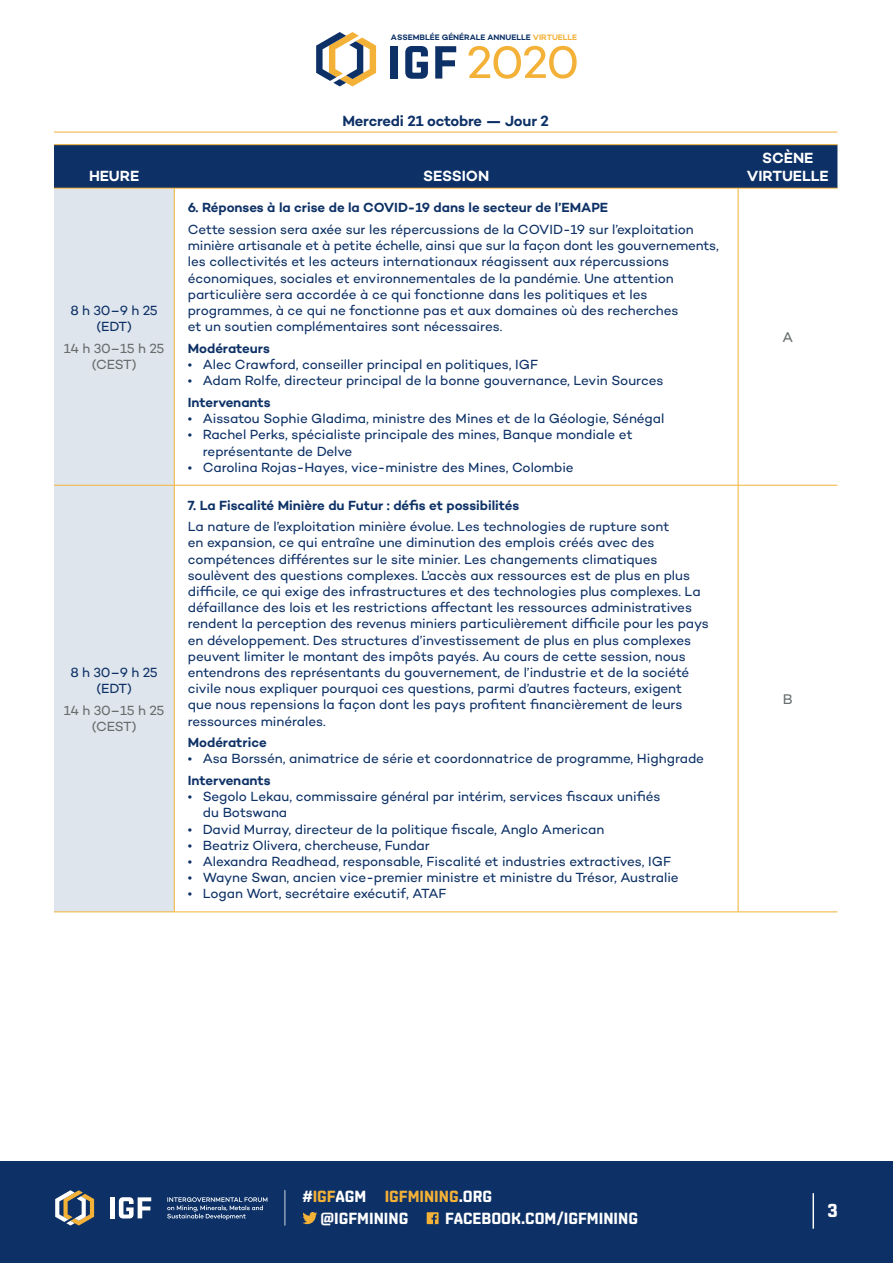
<style>
.page{position:relative;width:893px;height:1263px;background:#fff}
.page>*{position:absolute;margin:0;border:0;box-sizing:border-box;transform-origin:0 0}
.t1{font:700 18.75px "Shentox";color:#fff}
.t2{font:700 16.2px/21.8px "Shentox";color:#fff}
.t3{font:600 15px/18px "Campton";color:#fff;text-align:center}
.t4{font:600 15px "Campton";letter-spacing:-.02em;color:#0d3166}
.t5{font:14.25px "Campton";color:#676c6c}
.t6{font:13.5px/16.2px "Campton";letter-spacing:-.005em;color:#0d3166}
.t7{font:600 13.5px "Campton";letter-spacing:-.005em;color:#0d3166}
.t8{font:13.5px/16.2px "Campton";letter-spacing:-.02em;color:#676c6c;text-align:center}
.t9{font:600 8.1px "Campton";color:#0d3166}
.s1{color:#f4b137}
.s2{color:#f3b138}
.s3{color:#f3b137}
</style>
<div class="page">
<div style="left:0;top:1161px;width:893px;height:102px;background:#0d3166"></div>
<hr style="left:812px;top:1193px;width:2px;height:36px;background:#fff">
<div style="left:427px;top:1212px;width:12px;height:12px;background:#f3b138"></div>
<svg style="left:431px;top:1214px;width:6px;height:10px"></svg>
<div style="left:110px;top:1197px;width:5px;height:21px;background:#fff"></div>
<svg style="left:119px;top:1197px;width:32px;height:21px"></svg>
<svg style="left:55px;top:1190px;width:39px;height:35px"></svg>
<svg style="left:167px;top:1197px;width:100px;height:23px"></svg>
<hr style="left:284px;top:1190px;width:1px;height:35px;background:#fff">
<svg style="left:302px;top:1212px;width:15px;height:12px"></svg>
<svg style="left:316px;top:32px;width:60px;height:54px"></svg>
<div style="left:391px;top:46px;width:7px;height:33px;background:#0d3166"></div>
<svg style="left:405px;top:46px;width:23px;height:33px"></svg>
<svg style="left:435px;top:46px;width:21px;height:33px"></svg>
<svg style="left:468px;top:46px;width:109px;height:33px"></svg>
<div style="left:54px;top:145px;width:783px;height:43px;background:#0d3166"></div>
<div style="left:54px;top:189px;width:120px;height:723px;background:#dfe5ec"></div>
<svg style="left:175px;top:189px;width:662px;height:723px"></svg>
<hr style="left:174px;top:188px;width:1px;height:297px;background:#f3b138">
<hr style="left:738px;top:188px;width:1px;height:297px;background:#f3b138">
<hr style="left:54px;top:485px;width:120px;height:1px;background:#f3b138">
<hr style="left:174px;top:485px;width:564px;height:1px;background:#f3b138">
<hr style="left:174px;top:485px;width:1px;height:427px;background:#f3b138">
<hr style="left:738px;top:485px;width:99px;height:1px;background:#f3b138">
<hr style="left:738px;top:485px;width:1px;height:427px;background:#f3b138">
<hr style="left:54px;top:912px;width:120px;height:1px;background:#f3b138">
<hr style="left:174px;top:912px;width:564px;height:1px;background:#f3b138">
<hr style="left:738px;top:912px;width:99px;height:1px;background:#f3b138">
<hr style="left:54px;top:132px;width:120px;height:1px;background:#f3b138">
<hr style="left:174px;top:132px;width:564px;height:1px;background:#f3b138">
<hr style="left:738px;top:132px;width:99px;height:1px;background:#f3b138">
<hr style="left:54px;top:144px;width:120px;height:1px;background:#f3b138">
<hr style="left:174px;top:144px;width:564px;height:1px;background:#f3b138">
<hr style="left:738px;top:144px;width:99px;height:1px;background:#f3b138">
<hr style="left:54px;top:188px;width:120px;height:1px;background:#f3b138">
<hr style="left:174px;top:188px;width:564px;height:1px;background:#f3b138">
<hr style="left:738px;top:188px;width:99px;height:1px;background:#f3b138">
<p class="t9" style="left:391px;top:32px;width:188px">ASSEMBLÉE GÉNÉRALE ANNUELLE <span class="s1">VIRTUELLE</span></p>
<p class="t4" style="left:342px;top:111px;width:208px">Mercredi 21 octobre — Jour 2</p>
<p class="t3" style="left:89px;top:167px;width:52px">HEURE</p>
<p class="t3" style="left:423px;top:167px;width:68px">SESSION</p>
<p class="t6" style="left:70px;top:302px;width:89px;text-align:center">8 h 30–9 h 25 (EDT)</p>
<p class="t8" style="left:64px;top:340px;width:102px">14 h 30–15 h 25 (CEST)</p>
<p class="t6" style="left:70px;top:664px;width:89px;text-align:center">8 h 30–9 h 25 (EDT)</p>
<p class="t8" style="left:64px;top:702px;width:102px">14 h 30–15 h 25 (CEST)</p>
<p class="t7" style="left:188px;top:199px;width:422px">6. Réponses à la crise de la COVID-19 dans le secteur de l’EMAPE</p>
<p class="t6" style="left:188px;top:221px;width:533px">Cette session sera axée sur les répercussions de la COVID-19 sur l’exploitation minière artisanale et à petite échelle, ainsi que sur la façon dont les gouvernements, les collectivités et les acteurs internationaux réagissent aux répercussions économiques, sociales et environnementales de la pandémie. Une attention particulière sera accordée à ce qui fonctionne dans les politiques et les programmes, à ce qui ne fonctionne pas et aux domaines où des recherches<br>et un soutien complémentaires sont nécessaires.</p>
<p class="t7" style="left:188px;top:340px;width:84px">Modérateurs</p>
<p class="t6" style="left:188px;top:356px;width:352px">• Alec Crawford, conseiller principal en politiques, IGF</p>
<p class="t6" style="left:188px;top:372px;width:477px">• Adam Rolfe, directeur principal de la bonne gouvernance, Levin Sources</p>
<p class="t7" style="left:188px;top:394px;width:84px">Intervenants</p>
<p class="t6" style="left:188px;top:410px;width:478px">• Aissatou Sophie Gladima, ministre des Mines et de la Géologie, Sénégal</p>
<p class="t6" style="left:203px;top:426px;width:431px;text-indent:-15px">• Rachel Perks, spécialiste principale des mines, Banque mondiale et représentante de Delve</p>
<p class="t6" style="left:188px;top:459px;width:387px">• Carolina Rojas-Hayes, vice-ministre des Mines, Colombie</p>
<p class="t7" style="left:188px;top:496px;width:333px">7. La Fiscalité Minière du Futur : défis et possibilités</p>
<p class="t6" style="left:188px;top:518px;width:523px">La nature de l’exploitation minière évolue. Les technologies de rupture sont<br>en expansion, ce qui entraîne une diminution des emplois créés avec des compétences différentes sur le site minier. Les changements climatiques soulèvent des questions complexes. L’accès aux ressources est de plus en plus difficile, ce qui exige des infrastructures et des technologies plus complexes. La défaillance des lois et les restrictions affectant les ressources administratives rendent la perception des revenus miniers particulièrement difficile pour les pays en développement. Des structures d’investissement de plus en plus complexes peuvent limiter le montant des impôts payés. Au cours de cette session, nous entendrons des représentants du gouvernement, de l’industrie et de la société civile nous expliquer pourquoi ces questions, parmi d’autres facteurs, exigent que nous repensions la façon dont les pays profitent financièrement de leurs ressources minérales.</p>
<p class="t7" style="left:188px;top:734px;width:80px">Modératrice</p>
<p class="t6" style="left:188px;top:750px;width:518px">• Asa Borssén, animatrice de série et coordonnatrice de programme, Highgrade</p>
<p class="t7" style="left:188px;top:772px;width:84px">Intervenants</p>
<p class="t6" style="left:203px;top:788px;width:459px;text-indent:-15px">• Segolo Lekau, commissaire général par intérim, services fiscaux unifiés du Botswana</p>
<p class="t6" style="left:188px;top:820px;width:418px">• David Murray, directeur de la politique fiscale, Anglo American</p>
<p class="t6" style="left:188px;top:837px;width:244px">• Beatriz Olivera, chercheuse, Fundar</p>
<p class="t6" style="left:188px;top:853px;width:485px">• Alexandra Readhead, responsable, Fiscalité et industries extractives, IGF</p>
<p class="t6" style="left:188px;top:869px;width:492px">• Wayne Swan, ancien vice-premier ministre et ministre du Trésor, Australie</p>
<p class="t6" style="left:188px;top:885px;width:260px">• Logan Wort, secrétaire exécutif, ATAF</p>
<p class="t3" style="left:747px;top:149px;width:83px">SCÈNE<br>VIRTUELLE</p>
<p class="t5" style="left:782px;top:329px;width:12px">A</p>
<p class="t5" style="left:783px;top:690px;width:11px">B</p>
<p class="t2" style="left:321px;top:1186px;width:173px;text-indent:-18px">#<span class="s2">IGF</span>AGM <span class="s3">IGFMINING</span>.ORG @IGFMINING</p>
<p class="t2" style="left:445px;top:1208px;width:194px">FACEBOOK.COM/IGFMINING</p>
<h1 class="t1" style="left:827px;top:1199px;width:12px">3</h1>
</div>
